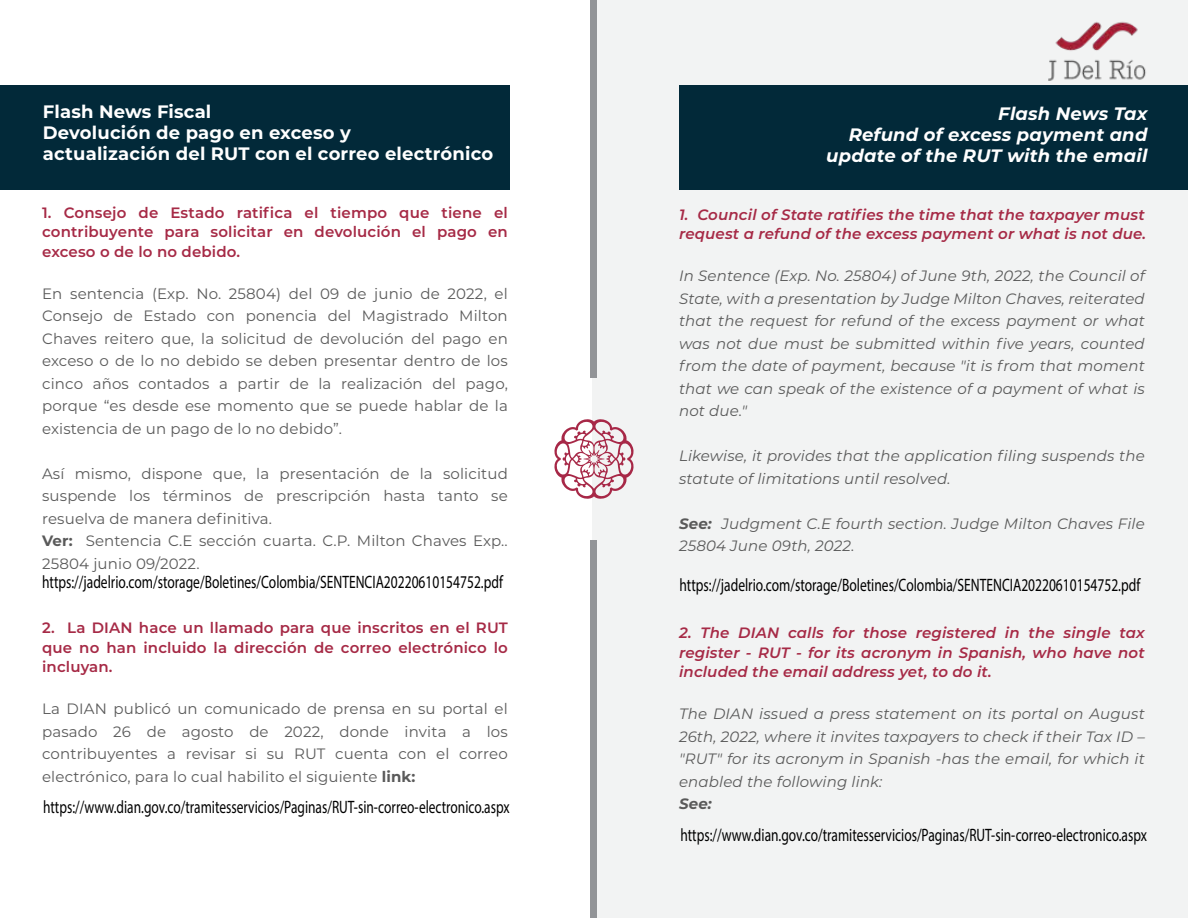
<style>
.page{position:relative;width:1188px;height:918px;background:#fff}
.page>*{position:absolute;margin:0;border:0;box-sizing:border-box;transform-origin:0 0}
.t1{font:18px "Myriad Pro";color:#000;scale:.75 1}
.t2{font:700 18px/21px "Montserrat";letter-spacing:.01em;color:#fff}
.t3{font:italic 700 18px/21px "Montserrat";letter-spacing:.01em;color:#fff;text-align:right}
.t4{font:15px/22.5px "Montserrat";letter-spacing:.01em;color:#5a5a5a;text-align:justify}
.t5{font:italic 15px/22.5px "Montserrat";letter-spacing:.01em;color:#5a5a5a;text-align:justify}
.t6{font:italic 600 15px/19.5px "Montserrat";letter-spacing:.01em;color:#a62a46}
.t7{font:600 15px/19.5px "Montserrat";letter-spacing:.01em;color:#a62a46;text-align:justify}
.t8{font:italic 700 15px "Montserrat";color:#5a5a5a}
.s1{font-weight:700}
</style>
<div class="page">
<div style="left:593px;top:0;width:595px;height:918px;background:#f2f3f3"></div>
<div style="left:0;top:85px;width:510px;height:105px;background:#022939"></div>
<svg style="left:554px;top:419px;width:80px;height:80px"></svg>
<div style="left:591px;top:540px;width:6px;height:378px;background:#929497"></div>
<div style="left:591px;top:0;width:6px;height:378px;background:#929497"></div>
<img style="left:1048px;top:21px;width:98px;height:60px">
<div style="left:679px;top:85px;width:509px;height:105px;background:#022939"></div>
<p class="t2" style="left:43px;top:100px;width:452px">Flash News Fiscal<br>Devolución de pago en exceso y<br>actualización del RUT con el correo electrónico</p>
<p class="t7" style="left:42px;top:202px;width:467px">1. Consejo de Estado ratifica el tiempo que tiene el contribuyente para solicitar en devolución el pago en exceso o de lo no debido.</p>
<p class="t4" style="left:42px;top:282px;width:467px">En sentencia (Exp. No. 25804) del 09 de junio de 2022, el Consejo de Estado con ponencia del Magistrado Milton Chaves reitero que, la solicitud de devolución del pago en exceso o de lo no debido se deben presentar dentro de los cinco años contados a partir de la realización del pago, porque “es desde ese momento que se puede hablar de la existencia de un pago de lo no debido”.</p>
<p class="t4" style="left:42px;top:462px;width:467px;text-align:left">Así mismo, dispone que, la presentación de la solicitud suspende los términos de prescripción hasta tanto se resuelva de manera definitiva.<br><span class="s1">Ver:</span> Sentencia C.E sección cuarta. C.P. Milton Chaves Exp..<br>25804 junio 09/2022.</p>
<p class="t1" style="left:42px;top:570px;width:616px">https://jadelrio.com/storage/Boletines/Colombia/SENTENCIA20220610154752.pdf</p>
<p class="t7" style="left:42px;top:618px;width:467px">2. La DIAN hace un llamado para que inscritos en el RUT que no han incluido la dirección de correo electrónico lo incluyan.</p>
<p class="t4" style="left:42px;top:697px;width:467px">La DIAN publicó un comunicado de prensa en su portal el pasado 26 de agosto de 2022, donde invita a los contribuyentes a revisar si su RUT cuenta con el correo electrónico, para lo cual habilito el siguiente <span class="s1">link:</span></p>
<p class="t1" style="left:43px;top:796px;width:624px">https://www.dian.gov.co/tramitesservicios/Paginas/RUT-sin-correo-electronico.aspx</p>
<p class="t3" style="left:826px;top:102px;width:323px">Flash News Tax<br>Refund of excess payment and update of the RUT with the email</p>
<p class="t6" style="left:679px;top:204px;width:469px">1. Council of State ratifies the time that the taxpayer must request a refund of the excess payment or what is not due.</p>
<p class="t5" style="left:679px;top:264px;width:467px">In Sentence (Exp. No. 25804) of June 9th, 2022, the Council of State, with a presentation by Judge Milton Chaves, reiterated that the request for refund of the excess payment or what was not due must be submitted within five years, counted from the date of payment, because "it is from that moment that we can speak of the existence of a payment of what is not due."</p>
<p class="t5" style="left:679px;top:444px;width:467px">Likewise, it provides that the application filing suspends the statute of limitations until resolved.</p>
<p class="t5" style="left:679px;top:512px;width:467px"><span class="s1">See:</span> Judgment C.E fourth section. Judge Milton Chaves File<br>25804 June 09th, 2022.</p>
<p class="t1" style="left:679px;top:574px;width:616px">https://jadelrio.com/storage/Boletines/Colombia/SENTENCIA20220610154752.pdf</p>
<p class="t6" style="left:679px;top:623px;width:467px;text-align:justify">2. The DIAN calls for those registered in the single tax register - RUT - for its acronym in Spanish, who have not included the email address yet, to do it.</p>
<p class="t5" style="left:679px;top:702px;width:467px">The DIAN issued a press statement on its portal on August 26th, 2022, where it invites taxpayers to check if their Tax ID – "RUT" for its acronym in Spanish -has the email, for which it enabled the following link:</p>
<p class="t8" style="left:679px;top:793px;width:34px">See:</p>
<p class="t1" style="left:680px;top:824px;width:624px">https://www.dian.gov.co/tramitesservicios/Paginas/RUT-sin-correo-electronico.aspx</p>
</div>
